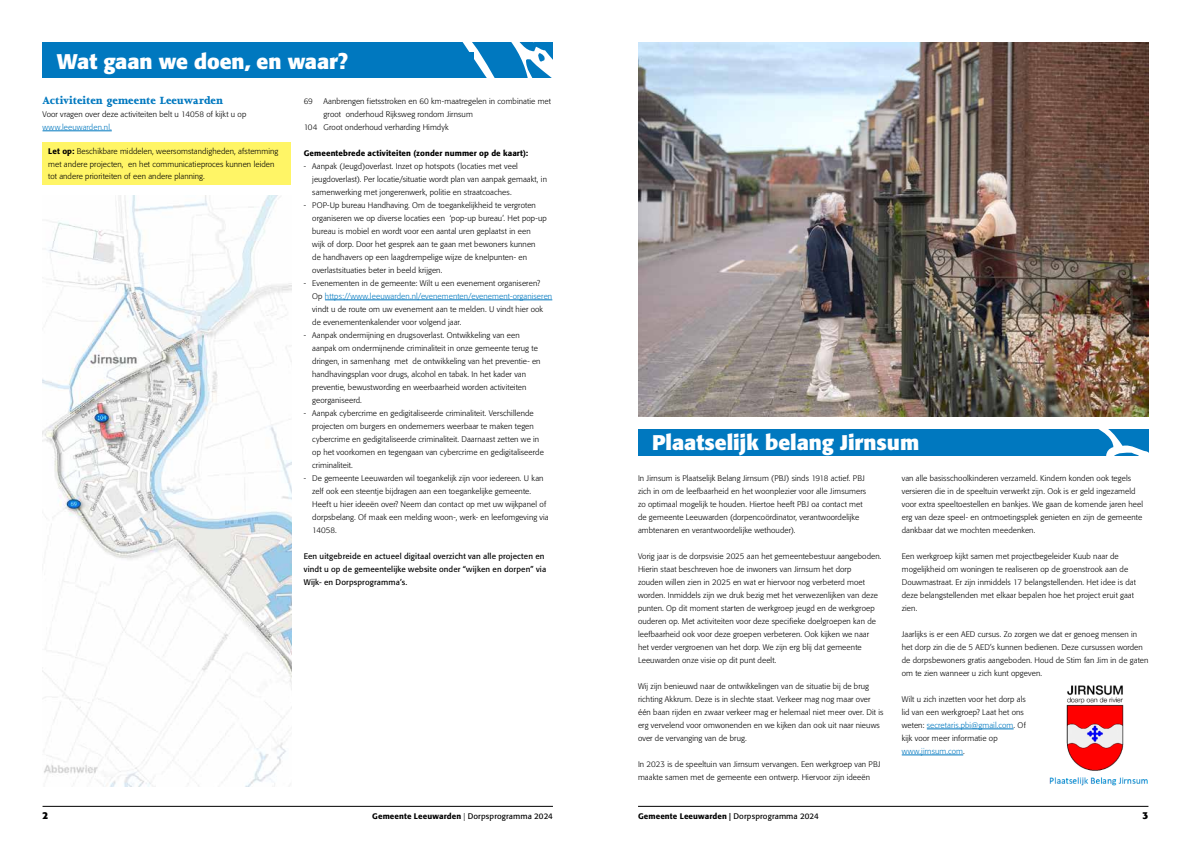
<style>
.page{position:relative;width:1191px;height:842px;background:#fff}
.page>*{position:absolute;margin:0;border:0;box-sizing:border-box;transform-origin:0 0}
.t1{font:700 21px "Formata";letter-spacing:-.005em;color:#fff}
.t2{font:800 12px "Joanna MT Std";color:#0078bf}
.t3{font:700 10px "Formata";color:#000}
.t4{font:300 8px/13px "Formata";letter-spacing:.01em;color:#000}
.t5{font:8px/13px "Formata";letter-spacing:.015em;color:#000}
.t6{font:500 8px "Formata";letter-spacing:.015em;color:#000}
.t7{font:300 8px "Formata";letter-spacing:.015em;color:#0078bf}
.s1{font-weight:500}
.s2{color:#0078bf}
.s3{font-weight:300}
.s4{font-weight:400}
</style>
<div class="page">
<hr style="left:638px;top:806px;width:510px;height:1px;background:#000">
<hr style="left:43px;top:806px;width:510px;height:1px;background:#000">
<div style="left:638px;top:429px;width:510px;height:26px;background:#0078bf"></div>
<svg style="left:1098px;top:429px;width:50px;height:26px"></svg>
<hr style="left:43px;top:131px;width:69px;height:1px;background:#0078bf">
<div style="left:43px;top:142px;width:248px;height:43px;background:#fff566"></div>
<hr style="left:325px;top:300px;width:227px;height:1px;background:#0078bf">
<div style="left:43px;top:43px;width:510px;height:35px;background:#0078bf"></div>
<svg style="left:463px;top:43px;width:90px;height:35px"></svg>
<div style="left:57px;top:52px;width:417px;height:17px;background:#0078bf"></div>
<img style="left:638px;top:43px;width:510px;height:373px">
<hr style="left:926px;top:729px;width:87px;height:1px;background:#0078bf">
<hr style="left:901px;top:755px;width:62px;height:1px;background:#0078bf">
<img style="left:43px;top:195px;width:249px;height:591px">
<img style="left:1049px;top:685px;width:99px;height:101px">
<h1 class="t1" style="left:57px;top:48px;width:292px">Wat gaan we doen, en waar?</h1>
<h2 class="t2" style="left:43px;top:94px;width:182px">Activiteiten gemeente Leeuwarden</h2>
<p class="t4" style="left:43px;top:108px;width:205px">Voor vragen over deze activiteiten belt u 14058 of kijkt u op</p>
<p class="t7" style="left:43px;top:123px;width:71px">www.leeuwarden.nl.</p>
<p class="t4" style="left:48px;top:145px;width:232px;line-height:12.5px"><span class="s1">Let op:</span> Beschikbare middelen, weersomstandigheden, afstemming met andere projecten, en het communicatieproces kunnen leiden tot andere prioriteiten of een andere planning.</p>
<p class="t4" style="left:304px;top:95px;width:11px">69</p>
<p class="t4" style="left:323px;top:95px;width:229px">Aanbrengen fietsstroken en 60 km-maatregelen in combinatie met</p>
<p class="t4" style="left:323px;top:108px;width:151px">groot onderhoud Rijksweg rondom Jirnsum</p>
<p class="t4" style="left:304px;top:121px;width:146px">104 Groot onderhoud verharding Himdyk</p>
<p class="t6" style="left:304px;top:148px;width:226px">Gemeentebrede activiteiten (zonder nummer op de kaart):</p>
<p class="t4" style="left:312px;top:160px;width:236px;text-indent:-9px">- Aanpak (Jeugd)overlast. Inzet op hotspots (locaties met veel jeugdoverlast). Per locatie/situatie wordt plan van aanpak gemaakt, in samenwerking met jongerenwerk, politie en straatcoaches.</p>
<p class="t4" style="left:312px;top:199px;width:236px;text-indent:-9px">- POP-Up bureau Handhaving. Om de toegankelijkheid te vergroten organiseren we op diverse locaties een ‘pop-up bureau’. Het pop-up bureau is mobiel en wordt voor een aantal uren geplaatst in een<br>wijk of dorp. Door het gesprek aan te gaan met bewoners kunnen<br>de handhavers op een laagdrempelige wijze de knelpunten- en overlastsituaties beter in beeld krijgen.</p>
<p class="t4" style="left:312px;top:277px;width:241px;text-indent:-9px">- Evenementen in de gemeente: Wilt u een evenement organiseren?<br>Op <span class="s2">https://www.leeuwarden.nl/evenementen/evenement-organiseren </span>vindt u de route om uw evenement aan te melden. U vindt hier ook de evenementenkalender voor volgend jaar.</p>
<p class="t4" style="left:312px;top:329px;width:230px;text-indent:-9px">- Aanpak ondermijning en drugsoverlast. Ontwikkeling van een aanpak om ondermijnende criminaliteit in onze gemeente terug te dringen, in samenhang met de ontwikkeling van het preventie- en handhavingsplan voor drugs, alcohol en tabak. In het kader van preventie, bewustwording en weerbaarheid worden activiteiten georganiseerd.</p>
<p class="t4" style="left:312px;top:407px;width:233px;text-indent:-9px">- Aanpak cybercrime en gedigitaliseerde criminaliteit. Verschillende projecten om burgers en ondernemers weerbaar te maken tegen cybercrime en gedigitaliseerde criminaliteit. Daarnaast zetten we in op het voorkomen en tegengaan van cybercrime en gedigitaliseerde criminaliteit.</p>
<p class="t4" style="left:312px;top:472px;width:238px;text-indent:-9px">- De gemeente Leeuwarden wil toegankelijk zijn voor iedereen. U kan zelf ook een steentje bijdragen aan een toegankelijke gemeente.<br>Heeft u hier ideeën over? Neem dan contact op met uw wijkpanel of dorpsbelang. Of maak een melding woon-, werk- en leefomgeving via 14058.</p>
<p class="t5" style="left:304px;top:550px;width:244px">Een uitgebreide en actueel digitaal overzicht van alle projecten en vindt u op de gemeentelijke website onder “wijken en dorpen” via<br>Wijk- en Dorpsprogramma’s.</p>
<h1 class="t1" style="left:652px;top:430px;width:268px">Plaatselijk belang Jirnsum</h1>
<p class="t4" style="left:638px;top:472px;width:230px">In Jirnsum is Plaatselijk Belang Jirnsum (PBJ) sinds 1918 actief. PBJ zich in om de leefbaarheid en het woonplezier voor alle Jirnsumers zo optimaal mogelijk te houden. Hiertoe heeft PBJ oa contact met de gemeente Leeuwarden (dorpencoördinator, verantwoordelijke ambtenaren en verantwoordelijke wethouder).</p>
<p class="t4" style="left:638px;top:550px;width:245px">Vorig jaar is de dorpsvisie 2025 aan het gemeentebestuur aangeboden.<br>Hierin staat beschreven hoe de inwoners van Jirnsum het dorp<br>zouden willen zien in 2025 en wat er hiervoor nog verbeterd moet worden. Inmiddels zijn we druk bezig met het verwezenlijken van deze punten. Op dit moment starten de werkgroep jeugd en de werkgroep ouderen op. Met activiteiten voor deze specifieke doelgroepen kan de leefbaarheid ook voor deze groepen verbeteren. Ook kijken we naar het verder vergroenen van het dorp. We zijn erg blij dat gemeente Leeuwarden onze visie op dit punt deelt.</p>
<p class="t4" style="left:638px;top:680px;width:247px">Wij zijn benieuwd naar de ontwikkelingen van de situatie bij de brug richting Akkrum. Deze is in slechte staat. Verkeer mag nog maar over één baan rijden en zwaar verkeer mag er helemaal niet meer over. Dit is erg vervelend voor omwonenden en we kijken dan ook uit naar nieuws over de vervanging van de brug.</p>
<p class="t4" style="left:638px;top:758px;width:244px">In 2023 is de speeltuin van Jirnsum vervangen. Een werkgroep van PBJ maakte samen met de gemeente een ontwerp. Hiervoor zijn ideeën</p>
<p class="t4" style="left:901px;top:472px;width:243px">van alle basisschoolkinderen verzameld. Kindern konden ook tegels versieren die in de speeltuin verwerkt zijn. Ook is er geld ingezameld voor extra speeltoestellen en bankjes. We gaan de komende jaren heel erg van deze speel- en ontmoetingsplek genieten en zijn de gemeente dankbaar dat we mochten meedenken.</p>
<p class="t4" style="left:901px;top:550px;width:236px">Een werkgroep kijkt samen met projectbegeleider Kuub naar de mogelijkheid om woningen te realiseren op de groenstrook aan de Douwmastraat. Er zijn inmiddels 17 belangstellenden. Het idee is dat deze belangstellenden met elkaar bepalen hoe het project eruit gaat zien.</p>
<p class="t4" style="left:901px;top:628px;width:248px">Jaarlijks is er een AED cursus. Zo zorgen we dat er genoeg mensen in het dorp zin die de 5 AED’s kunnen bedienen. Deze cursussen worden de dorpsbewoners gratis aangeboden. Houd de Stim fan Jim in de gaten om te zien wanneer u zich kunt opgeven.</p>
<p class="t4" style="left:901px;top:693px;width:126px">Wilt u zich inzetten voor het dorp als lid van een werkgroep? Laat het ons weten: <span class="s2">secretaris.pbi@gmail.com</span>. Of kijk voor meer informatie op <span class="s2">www.jirnsum.com</span>.</p>
<p class="t3" style="left:43px;top:809px;width:7px">2</p>
<p class="t6" style="left:372px;top:811px;width:182px">Gemeente Leeuwarden <span class="s3">|</span> <span class="s4">Dorpsprogramma 2024</span></p>
<p class="t6" style="left:638px;top:811px;width:182px">Gemeente Leeuwarden | <span class="s4">Dorpsprogramma 2024</span></p>
<p class="t3" style="left:1142px;top:809px;width:7px">3</p>
</div>
